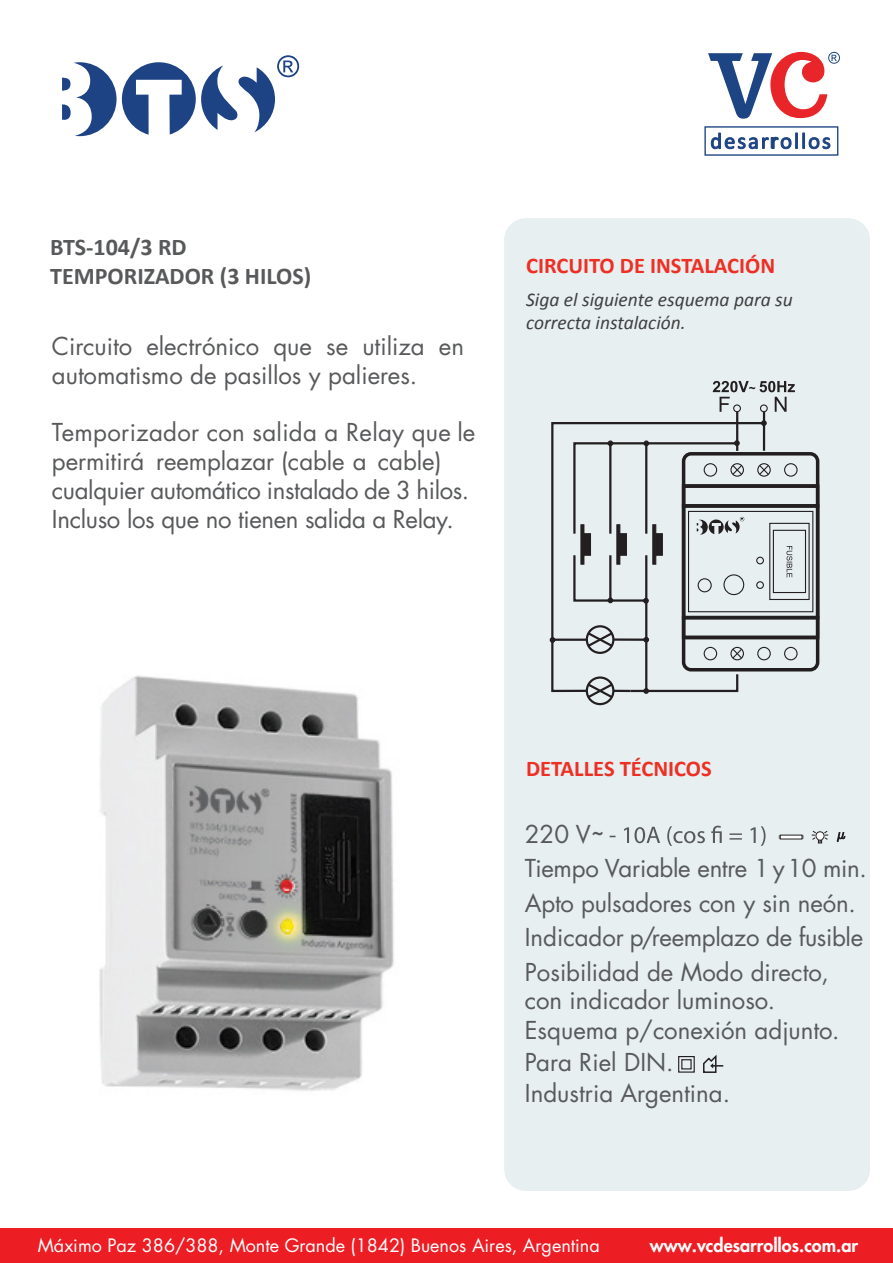
<style>
.page{position:relative;width:893px;height:1263px;background:#fff}
.page>*{position:absolute;margin:0;border:0;box-sizing:border-box;transform-origin:0 0}
.t1{font:24px/28.8px "Futura LT";color:#58595b}
.t2{font:700 24px/28.8px "Calibri";color:#58595b}
.t3{font:700 22.5px "Calibri";color:#ee2f24}
.t4{font:italic 19.5px/23.4px "Calibri";color:#3f3f3f}
.t5{font:18px "Futura LT";color:#fff}
.t6{font:800 18px "Futura LT";color:#fff}
.s1{font-size:30px}
</style>
<div class="page">
<div style="left:504px;top:218px;width:366px;height:973px;background:#e7eff1;border-radius:22px"></div>
<svg style="left:62px;top:55px;width:237px;height:81px"></svg>
<img style="left:99px;top:675px;width:295px;height:416px">
<div style="left:682px;top:484px;width:137px;height:24px;border:4px solid #231f20"></div>
<div style="left:682px;top:616px;width:137px;height:23px;border:4px solid #231f20"></div>
<svg style="left:766px;top:484px;width:48px;height:4px"></svg>
<hr style="left:684px;top:636px;width:134px;height:3px;background:#231f20">
<div style="left:682px;top:452px;width:137px;height:219px;border:4px solid #231f20;border-radius:8px"></div>
<div style="left:757px;top:647px;width:14px;height:13px;border:1px solid #231f20;border-radius:50%"></div>
<div style="left:784px;top:647px;width:14px;height:13px;border:1px solid #231f20;border-radius:50%"></div>
<div style="left:757px;top:463px;width:14px;height:14px;border:1px solid #231f20;border-radius:50%"></div>
<div style="left:784px;top:463px;width:14px;height:14px;border:1px solid #231f20;border-radius:50%"></div>
<svg style="left:713px;top:381px;width:82px;height:31px"></svg>
<hr style="left:736px;top:412px;width:2px;height:39px;background:#231f20">
<hr style="left:763px;top:412px;width:2px;height:39px;background:#231f20">
<div style="left:733px;top:404px;width:8px;height:8px;border:1px solid #231f20;border-radius:50%"></div>
<div style="left:760px;top:404px;width:8px;height:8px;border:1px solid #231f20;border-radius:50%"></div>
<svg style="left:766px;top:464px;width:4px;height:12px"></svg>
<div style="left:688px;top:511px;width:125px;height:101px;border:1px solid #231f20"></div>
<div style="left:769px;top:523px;width:41px;height:77px;border:1px solid #231f20"></div>
<div style="left:773px;top:530px;width:33px;height:63px;border:1px solid #231f20"></div>
<svg style="left:787px;top:546px;width:5px;height:31px"></svg>
<div style="left:586px;top:676px;width:28px;height:29px;border:2px solid #231f20;border-radius:50%"></div>
<svg style="left:551px;top:421px;width:215px;height:272px"></svg>
<hr style="left:552px;top:639px;width:35px;height:2px;background:#231f20">
<svg style="left:550px;top:637px;width:5px;height:6px"></svg>
<svg style="left:761px;top:420px;width:6px;height:6px"></svg>
<svg style="left:572px;top:553px;width:171px;height:147px"></svg>
<svg style="left:610px;top:826px;width:155px;height:20px"></svg>
<svg style="left:780px;top:835px;width:22px;height:4px"></svg>
<svg style="left:811px;top:830px;width:18px;height:13px"></svg>
<svg style="left:836px;top:832px;width:10px;height:10px"></svg>
<div style="left:678px;top:1056px;width:17px;height:17px;border:1px solid #231f20"></div>
<div style="left:681px;top:1059px;width:11px;height:10px;border:1px solid #231f20"></div>
<svg style="left:703px;top:1054px;width:20px;height:19px"></svg>
<div style="left:0;top:1229px;width:893px;height:34px;background:#ed1d24"></div>
<div style="left:704px;top:126px;width:134px;height:30px;border:1px solid #1d4483"></div>
<svg style="left:708px;top:52px;width:132px;height:67px"></svg>
<svg style="left:711px;top:132px;width:120px;height:17px"></svg>
<p class="t2" style="left:50px;top:232px;width:263px">BTS-104/3 RD<br>TEMPORIZADOR (3 HILOS)</p>
<p class="t1" style="left:52px;top:332px;width:414px">Circuito electrónico que se utiliza en automatismo de pasillos y palieres.</p>
<p class="t1" style="left:52px;top:418px;width:425px">Temporizador con salida a Relay que le permitirá reemplazar (cable a cable) cualquier automático instalado de 3 hilos.<br>Incluso los que no tienen salida a Relay.</p>
<p class="t3" style="left:526px;top:250px;width:250px">CIRCUITO DE INSTALACIÓN</p>
<p class="t4" style="left:526px;top:286px;width:268px">Siga el siguiente esquema para su correcta instalación.</p>
<p class="t3" style="left:526px;top:752px;width:187px">DETALLES TÉCNICOS</p>
<p class="t1" style="left:525px;top:817px;width:344px;line-height:34.5px">220 V <span class="s1">˜<br></span>Tiempo Variable entre 1 y10 min.<br>Apto pulsadores con y sin neón.<br>Indicador p/reemplazo de fusible<br>Posibilidad de Modo directo,</p>
<p class="t1" style="left:525px;top:985px;width:316px;line-height:31px">con indicador luminoso.<br>Esquema p/conexión adjunto.<br>Para Riel DIN.<br>Industria Argentina.</p>
<p class="t5" style="left:38px;top:1234px;width:563px">Máximo Paz 386/388, Monte Grande (1842) Buenos Aires, Argentina</p>
<p class="t6" style="left:650px;top:1233px;width:210px">www.vcdesarrollos.com.ar</p>
</div>
